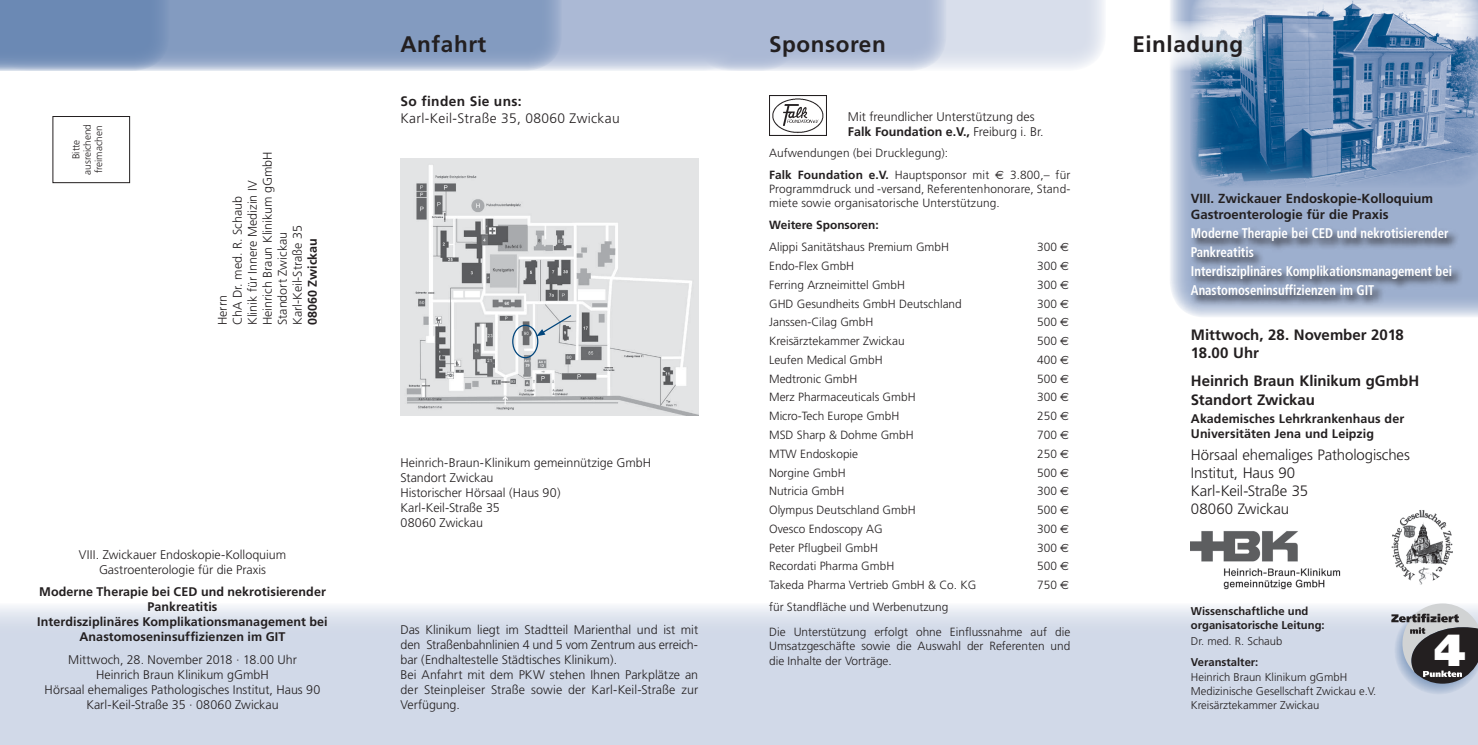
<style>
.page{position:relative;width:1478px;height:745px;background:#fff}
.page>*{position:absolute;margin:0;border:0;box-sizing:border-box;transform-origin:0 0}
.t1{font:900 44.88px "Frutiger";color:#fff}
.t2{font:700 22.5px "Frutiger";letter-spacing:.025em;color:#231f20}
.t3{font:300 15px/18.1px "Frutiger";letter-spacing:-.01em;color:#231f20}
.t4{font:700 15px/18.1px "Frutiger";letter-spacing:-.005em;color:#231f20}
.t5{font:700 condensed 14px/18.8px "Frutiger";color:#fff;scale:.91 1}
.t6{font:300 13.75px "Frutiger";letter-spacing:.025em;color:#231f20}
.t7{font:700 13.75px "Frutiger";letter-spacing:.025em;color:#231f20}
.t8{font:700 13.12px/16.2px "Frutiger";color:#231f20}
.t9{font:300 12.5px/15px "Frutiger";color:#231f20}
.t10{font:700 12.5px/15px "Frutiger";letter-spacing:.005em;color:#231f20}
.t11{font:300 11.88px/14.4px "Frutiger";color:#231f20}
.t12{font:700 11.88px "Frutiger";color:#231f20}
.t13{font:300 11.25px/13.8px "Frutiger";color:#231f20}
.t14{font:700 11.25px/13.8px "Frutiger";color:#231f20}
.t15{font:300 10px/11.2px "Frutiger";color:#231f20;text-align:center}
.s1{font-weight:700}
.s2{font-family:"Euro Sans";font-weight:400}
</style>
<div class="page">
<svg style="left:1170px;top:0;width:308px;height:317px;background:#aebdd6"></svg>
<img style="left:1191px;top:0;width:287px;height:188px">
<div style="left:0;top:602px;width:1478px;height:142px;background:#d1d9e8"></div>
<svg style="left:1170px;top:21px;width:90px;height:49px;background:#c7d4e2"></svg>
<svg style="left:797px;top:0;width:307px;height:71px;background:#c9d2e3"></svg>
<svg style="left:562px;top:0;width:235px;height:71px;background:#b1bed7"></svg>
<svg style="left:0;top:0;width:562px;height:71px;background:#849cc0"></svg>
<img style="left:1391px;top:510px;width:62px;height:75px">
<div style="left:53px;top:116px;width:77px;height:67px;border:1px solid #231f20"></div>
<svg style="left:1190px;top:226px;width:273px;height:80px;background:#8d9bb6"></svg>
<img style="left:769px;top:96px;width:57px;height:39px">
<img style="left:1191px;top:531px;width:150px;height:59px">
<img style="left:400px;top:159px;width:298px;height:255px">
<div style="left:512px;top:324px;width:26px;height:34px;border:1px solid #00457c;border-radius:50%"></div>
<svg style="left:536px;top:313px;width:37px;height:23px"></svg>
<svg style="left:1391px;top:603px;width:87px;height:91px"></svg>
<p class="t15" style="left:70px;top:175px;width:52px;rotate:-90deg">Bitte ausreichend freimachen</p>
<p class="t9" style="left:215px;top:325px;width:175px;rotate:-90deg">Herrn<br>ChA Dr. med. R. Schaub<br>Klinik für Innere Medizin IV<br>Heinrich Braun Klinikum gGmbH<br>Standort Zwickau<br>Karl-Keil-Straße 35</p>
<p class="t10" style="left:305px;top:325px;width:88px;rotate:-90deg">08060 Zwickau</p>
<p class="t9" style="left:79px;top:547px;width:209px;text-align:center">VIII. Zwickauer Endoskopie-Kolloquium<br>Gastroenterologie für die Praxis</p>
<p class="t10" style="left:37px;top:584px;width:292px;text-align:center">Moderne Therapie bei CED und nekrotisierender Pankreatitis<br>Interdisziplinäres Komplikationsmanagement bei Anastomoseninsuffizienzen im GIT</p>
<p class="t9" style="left:45px;top:651px;width:277px;text-align:center">Mittwoch, 28. November 2018 · 18.00 Uhr<br>Heinrich Braun Klinikum gGmbH<br>Hörsaal ehemaliges Pathologisches Institut, Haus 90<br>Karl-Keil-Straße 35 · 08060 Zwickau</p>
<h2 class="t2" style="left:400px;top:31px;width:87px">Anfahrt</h2>
<h2 class="t2" style="left:769px;top:31px;width:118px">Sponsoren</h2>
<h2 class="t2" style="left:1132px;top:31px;width:112px">Einladung</h2>
<p class="t7" style="left:400px;top:94px;width:123px">So finden Sie uns:</p>
<p class="t6" style="left:400px;top:110px;width:221px">Karl-Keil-Straße 35, 08060 Zwickau</p>
<p class="t9" style="left:848px;top:109px;width:197px">Mit freundlicher Unterstützung des<br><span class="s1">Falk Foundation e.V.,</span> Freiburg i. Br.</p>
<p class="t11" style="left:769px;top:142px;width:303px;line-height:21.5px">Aufwendungen (bei Drucklegung):<br><span class="s1">Falk Foundation e.V.</span> Hauptsponsor mit <span class="s2">E</span> 3.800,– für</p>
<p class="t11" style="left:769px;top:182px;width:303px">Programmdruck und -versand, Referentenhonorare, Stand&shy;miete sowie organisatorische Unterstützung.</p>
<p class="t12" style="left:769px;top:218px;width:111px">Weitere Sponsoren:</p>
<p class="t11" style="left:769px;top:240px;width:181px">Alippi Sanitätshaus Premium GmbH</p>
<p class="t11" style="left:1037px;top:240px;width:34px">300 <span class="s2">€</span></p>
<p class="t11" style="left:769px;top:258px;width:87px">Endo-Flex GmbH</p>
<p class="t11" style="left:1037px;top:258px;width:34px">300 <span class="s2">€</span></p>
<p class="t11" style="left:769px;top:277px;width:137px">Ferring Arzneimittel GmbH</p>
<p class="t11" style="left:1037px;top:277px;width:34px">300 <span class="s2">€</span></p>
<p class="t11" style="left:769px;top:296px;width:194px">GHD Gesundheits GmbH Deutschland</p>
<p class="t11" style="left:1037px;top:296px;width:34px">300 <span class="s2">€</span></p>
<p class="t11" style="left:769px;top:315px;width:106px">Janssen-Cilag GmbH</p>
<p class="t11" style="left:1037px;top:315px;width:34px">500 <span class="s2">€</span></p>
<p class="t11" style="left:769px;top:333px;width:137px">Kreisärztekammer Zwickau</p>
<p class="t11" style="left:1037px;top:333px;width:34px">500 <span class="s2">€</span></p>
<p class="t11" style="left:769px;top:352px;width:115px">Leufen Medical GmbH</p>
<p class="t11" style="left:1037px;top:352px;width:34px">400 <span class="s2">€</span></p>
<p class="t11" style="left:769px;top:371px;width:90px">Medtronic GmbH</p>
<p class="t11" style="left:1037px;top:371px;width:34px">500 <span class="s2">€</span></p>
<p class="t11" style="left:769px;top:390px;width:148px">Merz Pharmaceuticals GmbH</p>
<p class="t11" style="left:1037px;top:390px;width:34px">300 <span class="s2">€</span></p>
<p class="t11" style="left:769px;top:408px;width:132px">Micro-Tech Europe GmbH</p>
<p class="t11" style="left:1037px;top:408px;width:34px">250 <span class="s2">€</span></p>
<p class="t11" style="left:769px;top:427px;width:146px">MSD Sharp &amp; Dohme GmbH</p>
<p class="t11" style="left:1037px;top:427px;width:34px">700 <span class="s2">€</span></p>
<p class="t11" style="left:769px;top:446px;width:91px">MTW Endoskopie</p>
<p class="t11" style="left:1037px;top:446px;width:34px">250 <span class="s2">€</span></p>
<p class="t11" style="left:769px;top:465px;width:78px">Norgine GmbH</p>
<p class="t11" style="left:1037px;top:465px;width:34px">500 <span class="s2">€</span></p>
<p class="t11" style="left:769px;top:483px;width:77px">Nutricia GmbH</p>
<p class="t11" style="left:1037px;top:483px;width:34px">300 <span class="s2">€</span></p>
<p class="t11" style="left:769px;top:502px;width:148px">Olympus Deutschland GmbH</p>
<p class="t11" style="left:1037px;top:502px;width:34px">500 <span class="s2">€</span></p>
<p class="t11" style="left:769px;top:521px;width:115px">Ovesco Endoscopy AG</p>
<p class="t11" style="left:1037px;top:521px;width:34px">300 <span class="s2">€</span></p>
<p class="t11" style="left:769px;top:540px;width:110px">Peter Pflugbeil GmbH</p>
<p class="t11" style="left:1037px;top:540px;width:34px">300 <span class="s2">€</span></p>
<p class="t11" style="left:769px;top:558px;width:127px">Recordati Pharma GmbH</p>
<p class="t11" style="left:1037px;top:558px;width:34px">500 <span class="s2">€</span></p>
<p class="t11" style="left:769px;top:577px;width:209px">Takeda Pharma Vertrieb GmbH &amp; Co. KG</p>
<p class="t11" style="left:1037px;top:577px;width:34px">750 <span class="s2">€</span></p>
<p class="t11" style="left:769px;top:593px;width:303px;line-height:25px">für Standfläche und Werbenutzung<br>Die Unterstützung erfolgt ohne Einflussnahme auf die</p>
<p class="t11" style="left:769px;top:638px;width:303px">Umsatzgeschäfte sowie die Auswahl der Referenten und die Inhalte der Vorträge.</p>
<p class="t8" style="left:1191px;top:190px;width:244px">VIII. Zwickauer Endoskopie-Kolloquium<br>Gastroenterologie für die Praxis</p>
<p class="t5" style="left:1191px;top:224px;width:288px">Moderne Therapie bei CED und nekrotisierender Pankreatitis<br>Interdisziplinäres Komplikationsmanagement bei Anastomoseninsuffizienzen im GIT</p>
<p class="t4" style="left:1191px;top:325px;width:215px">Mittwoch, 28. November 2018<br>18.00 Uhr</p>
<p class="t4" style="left:1191px;top:372px;width:230px">Heinrich Braun Klinikum gGmbH<br>Standort Zwickau</p>
<p class="t10" style="left:1191px;top:411px;width:215px">Akademisches Lehrkrankenhaus der<br>Universitäten Jena und Leipzig</p>
<p class="t3" style="left:1191px;top:445px;width:220px">Hörsaal ehemaliges Pathologisches<br>Institut, Haus 90<br>Karl-Keil-Straße 35<br>08060 Zwickau</p>
<p class="t9" style="left:400px;top:454px;width:252px">Heinrich-Braun-Klinikum gemeinnützige GmbH<br>Standort Zwickau<br>Historischer Hörsaal (Haus 90)<br>Karl-Keil-Straße 35<br>08060 Zwickau</p>
<p class="t14" style="left:1191px;top:604px;width:135px">Wissenschaftliche und organisatorische Leitung:</p>
<p class="t13" style="left:1191px;top:633px;width:93px">Dr. med. R. Schaub</p>
<p class="t14" style="left:1191px;top:654px;width:69px">Veranstalter:</p>
<p class="t13" style="left:1191px;top:669px;width:187px">Heinrich Braun Klinikum gGmbH<br>Medizinische Gesellschaft Zwickau e.V.<br>Kreisärztekammer Zwickau</p>
<p class="t9" style="left:400px;top:622px;width:299px">Das Klinikum liegt im Stadtteil Marienthal und ist mit den Straßenbahnlinien 4 und 5 vom Zentrum aus erreich&shy;bar (Endhaltestelle Städtisches Klinikum).<br>Bei Anfahrt mit dem PKW stehen Ihnen Parkplätze an der Steinpleiser Straße sowie der Karl-Keil-Straße zur Verfügung.</p>
<h1 class="t1" style="left:1434px;top:622px;width:33px">4</h1>
</div>
